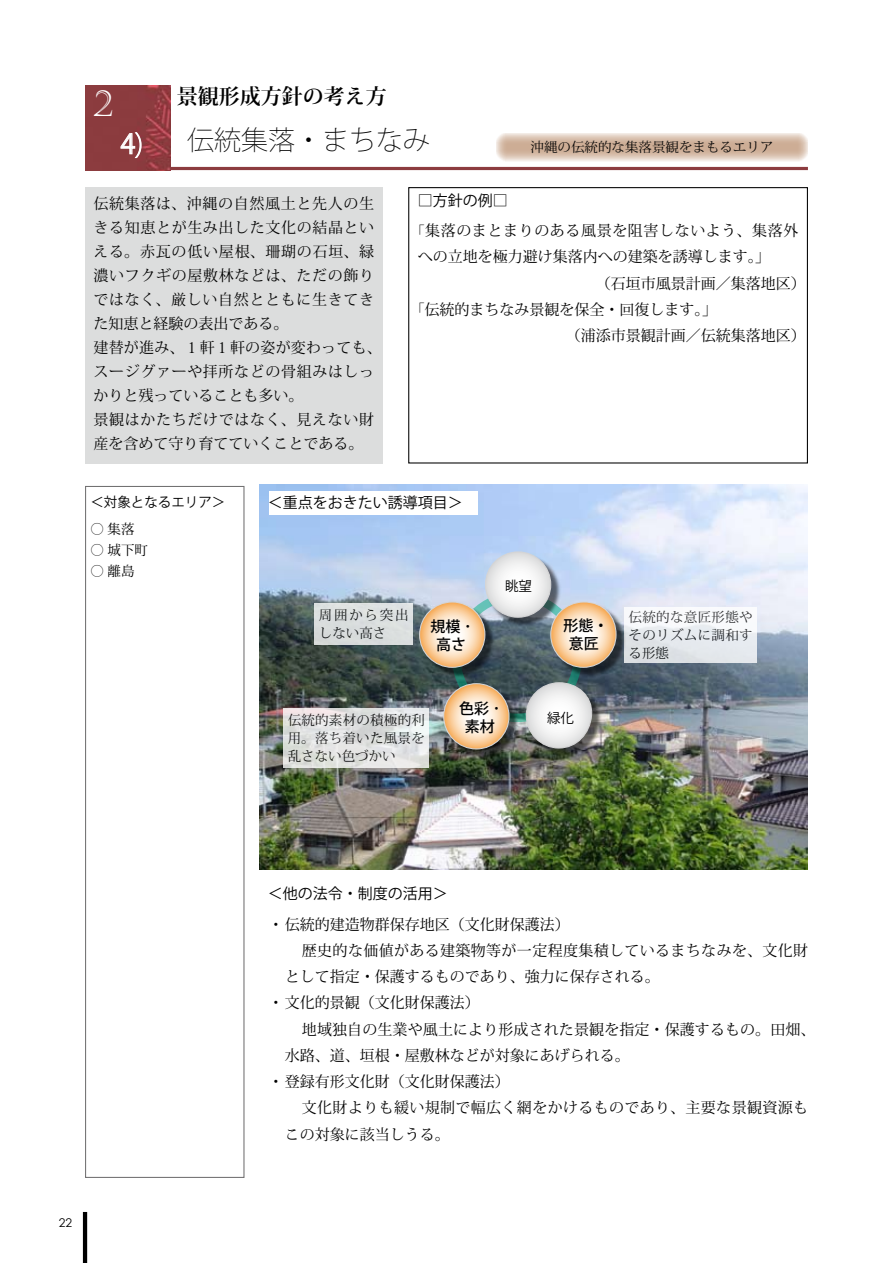
<style>
.page{position:relative;width:893px;height:1263px;background:#fff}
.page>*{position:absolute;margin:0;border:0;box-sizing:border-box;transform-origin:0 0}
.t1{font:36px "Castellar";color:#fff}
.t2{font:200 27px "Koz Go Pro";color:#000}
.t3{font:27px "Koz Go Std";color:#fff}
.t4{font:700 21px "Koz Min Std";color:#000}
.t5{font:15px "Koz Min Pro";letter-spacing:.01em;color:#000}
.t6{font:15px/24px "Koz Min Pro";letter-spacing:.04em;color:#000}
.t7{font:15px "Koz Go Pro";color:#000}
.t8{font:500 15px/18px "Koz Go Pro";color:#000;text-align:center}
.t9{font:13.5px/18px "Koz Min Pro";letter-spacing:.02em;color:#000;text-align:justify}
.t10{font:13.5px "Koz Min Pro";color:#000}
.t11{font:13.5px "Koz Go Pro";color:#000}
.t12{font:13.5px/18px "Koz Min Pro";letter-spacing:.13em;color:#000}
.t13{font:12px "Century Gothic";color:#000}
.s1{font-weight:200}
.s2{font-size:13.5px}
</style>
<div class="page">
<hr style="left:83px;top:1214px;width:4px;height:47px;background:#000">
<img style="left:259px;top:485px;width:549px;height:385px">
<div style="left:270px;top:491px;width:208px;height:24px;background:#fff"></div>
<img style="left:85px;top:85px;width:85px;height:85px">
<svg style="left:120px;top:132px;width:22px;height:26px"></svg>
<div style="left:408px;top:187px;width:400px;height:276px;border:1px solid #000"></div>
<svg style="left:496px;top:133px;width:312px;height:28px;background:#dac2b1"></svg>
<hr style="left:170px;top:167px;width:638px;height:3px;background:#8c3c3f">
<div style="left:85px;top:187px;width:298px;height:276px;background:#dcdddd"></div>
<div style="left:624px;top:607px;width:133px;height:55px;background:linear-gradient(to bottom,#fdfeff,#dadfe3)"></div>
<div style="left:487px;top:553px;width:74px;height:75px;background:#000;opacity:.57"></div>
<svg style="left:485px;top:552px;width:66px;height:65px"></svg>
<div style="left:485px;top:551px;width:66px;height:67px;border:1px solid #fff;border-radius:50%"></div>
<div style="left:552px;top:603px;width:75px;height:75px;background:#000;opacity:.57"></div>
<svg style="left:551px;top:602px;width:65px;height:65px;background:#fad8b1"></svg>
<div style="left:550px;top:601px;width:67px;height:67px;border:1px solid #fff;border-radius:50%"></div>
<div style="left:528px;top:684px;width:74px;height:75px;background:#000;opacity:.57"></div>
<svg style="left:525px;top:682px;width:69px;height:67px"></svg>
<div style="left:445px;top:685px;width:75px;height:75px;background:#000;opacity:.57"></div>
<svg style="left:444px;top:684px;width:65px;height:65px;background:#fad8b2"></svg>
<div style="left:443px;top:683px;width:67px;height:66px;border:1px solid #fff;border-radius:50%"></div>
<div style="left:421px;top:603px;width:75px;height:75px;background:#000;opacity:.57"></div>
<svg style="left:420px;top:602px;width:65px;height:65px;background:#fad8b2"></svg>
<div style="left:419px;top:601px;width:66px;height:67px;border:1px solid #fff;border-radius:50%"></div>
<div style="left:85px;top:486px;width:159px;height:692px;border:1px solid #727172"></div>
<svg style="left:283px;top:709px;width:146px;height:59px;background:#e1e2e2"></svg>
<div style="left:315px;top:603px;width:98px;height:42px;background:#dadede"></div>
<h1 class="t1" style="left:94px;top:83px;width:21px">2</h1>
<h2 class="t3" style="left:120px;top:127px;width:24px">4<span class="s1">)</span></h2>
<h3 class="t4" style="left:177px;top:82px;width:211px">景観形成方針の考え方</h3>
<h2 class="t2" style="left:187px;top:122px;width:244px">伝統集落・まちなみ</h2>
<p class="t10" style="left:530px;top:138px;width:244px">沖縄の伝統的な集落景観をまもるエリア</p>
<p class="t6" style="left:94px;top:191px;width:290px">伝統集落は、沖縄の自然風土と先人の生きる知恵とが生み出した文化の結晶といえる。赤瓦の低い屋根、珊瑚の石垣、緑濃いフクギの屋敷林などは、ただの飾りではなく、厳しい自然とともに生きてきた知恵と経験の表出である。<br>建替が進み、１軒１軒の姿が変わっても、スージグァーや拝所などの骨組みはしっかりと残っていることも多い。<br>景観はかたちだけではなく、見えない財産を含めて守り育てていくことである。</p>
<p class="t7" style="left:418px;top:190px;width:91px">□方針の例□</p>
<p class="t6" style="left:411px;top:218px;width:389px"><span class="s2">「</span>集落のまとまりのある風景を阻害しないよう、集落外</p>
<p class="t5" style="left:418px;top:246px;width:354px">への立地を極力避け集落内への建築を誘導します。」</p>
<p class="t5" style="left:596px;top:272px;width:211px">（石垣市風景計画／集落地区）</p>
<p class="t5" style="left:411px;top:299px;width:307px"><span class="s2">「</span>伝統的まちなみ景観を保全・回復します。」</p>
<p class="t5" style="left:566px;top:325px;width:241px">（浦添市景観計画／伝統集落地区）</p>
<p class="t11" style="left:90px;top:494px;width:137px">＜対象となるエリア＞</p>
<p class="t9" style="left:90px;top:520px;width:46px">○ 集落</p>
<p class="t9" style="left:90px;top:541px;width:59px">○ 城下町</p>
<p class="t9" style="left:90px;top:562px;width:46px">○ 離島</p>
<p class="t7" style="left:268px;top:493px;width:196px">＜重点をおきたい誘導項目＞</p>
<p class="t12" style="left:319px;top:606px;width:91px">周囲から突出しない高さ</p>
<p class="t11" style="left:505px;top:578px;width:28px">眺望</p>
<p class="t8" style="left:430px;top:618px;width:43px">規模･高さ</p>
<p class="t8" style="left:563px;top:618px;width:46px">形態・意匠</p>
<p class="t9" style="left:288px;top:711px;width:139px">伝統的素材の積極的利用。落ち着いた風景を乱さない色づかい</p>
<p class="t8" style="left:459px;top:700px;width:43px">色彩･素材</p>
<p class="t11" style="left:547px;top:710px;width:28px">緑化</p>
<p class="t9" style="left:628px;top:607px;width:126px">伝統的な意匠形態やそのリズムに調和する形態</p>
<p class="t13" style="left:59px;top:1214px;width:8px">22</p>
<p class="t7" style="left:268px;top:884px;width:181px">＜他の法令・制度の活用＞</p>
<p class="t5" style="left:268px;top:913px;width:303px">・伝統的建造物群保存地区（文化財保護法）</p>
<p class="t5" style="left:302px;top:940px;width:508px">歴史的な価値がある建築物等が一定程度集積しているまちなみを、文化財</p>
<p class="t5" style="left:285px;top:966px;width:376px">として指定･保護するものであり、強力に保存される。</p>
<p class="t5" style="left:268px;top:992px;width:213px">・文化的景観（文化財保護法）</p>
<p class="t5" style="left:302px;top:1018px;width:515px">地域独自の生業や風土により形成された景観を指定・保護するもの。田畑、</p>
<p class="t5" style="left:285px;top:1045px;width:346px">水路、道、垣根･屋敷林などが対象にあげられる。</p>
<p class="t5" style="left:268px;top:1071px;width:243px">・登録有形文化財（文化財保護法）</p>
<p class="t5" style="left:302px;top:1097px;width:508px">文化財よりも緩い規制で幅広く網をかけるものであり、主要な景観資源も</p>
<p class="t5" style="left:285px;top:1123px;width:166px">この対象に該当しうる。</p>
</div>
